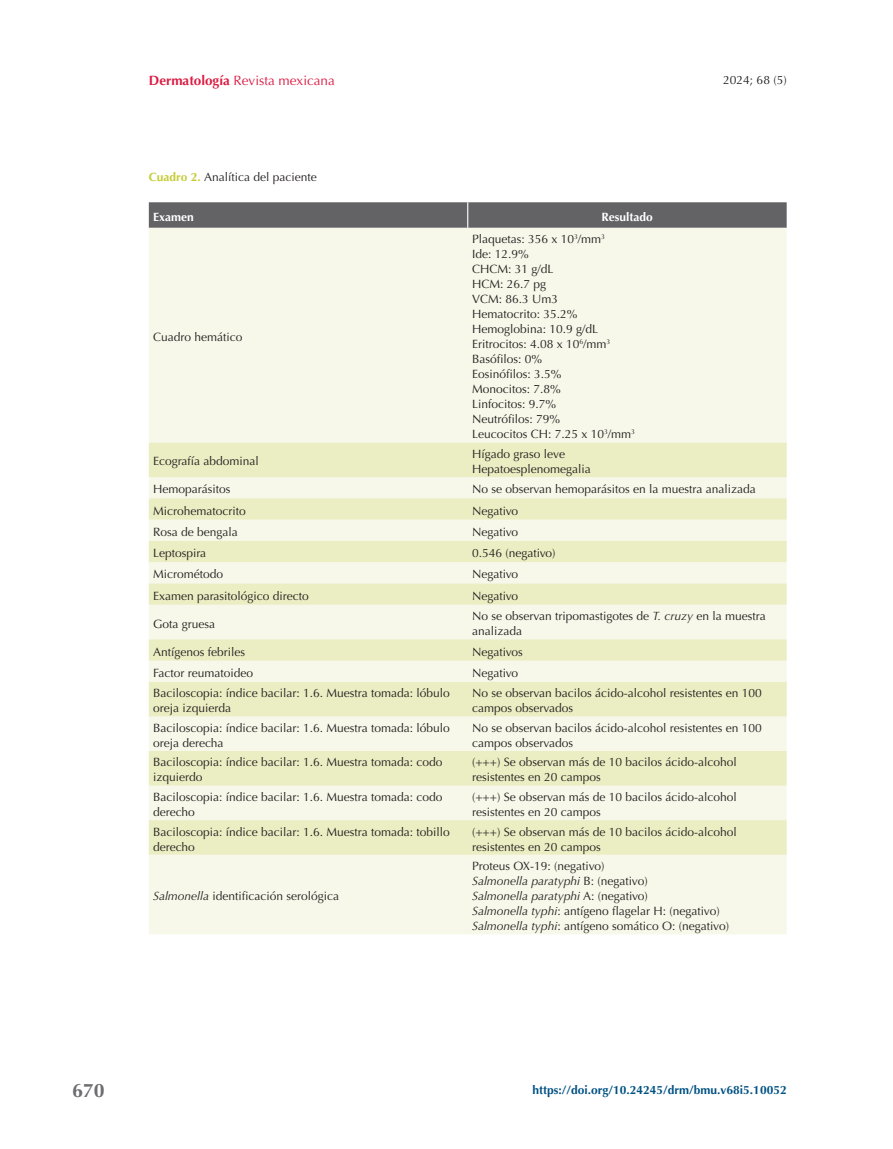
<style>
.page{position:relative;width:893px;height:1149px;background:#fff}
.page>*{position:absolute;margin:0;border:0;box-sizing:border-box;transform-origin:0 0}
.t1{font:700 19.5px "Optima";color:#6c6d70}
.t2{font:13.5px "Optima";color:#dc1c42}
.t3{font:12px/15px "Optima";color:#231f20}
.t4{font:700 12px "Optima";color:#025284}
.t5{font:700 12px "Optima";color:#fff}
.s1{font-weight:700}
.s2{font-weight:700;color:#c5cc36}
.s3{font-style:italic}
</style>
<div class="page">
<div style="left:149px;top:228px;width:638px;height:706px;background:#f7f8e9"></div>
<svg style="left:149px;top:442px;width:638px;height:412px;background:#f0f2d4"></svg>
<svg style="left:149px;top:202px;width:638px;height:26px;background:#666669"></svg>
<p class="t2" style="left:149px;top:73px;width:188px"><span class="s1">Dermatología</span> Revista mexicana</p>
<p class="t3" style="left:149px;top:170px;width:170px"><span class="s2">Cuadro 2.</span> Analítica del paciente</p>
<p class="t5" style="left:153px;top:209px;width:42px">Examen</p>
<p class="t5" style="left:601px;top:209px;width:53px">Resultado</p>
<p class="t3" style="left:153px;top:329px;width:91px">Cuadro hemático</p>
<p class="t3" style="left:472px;top:232px;width:165px">Plaquetas: 356 x 10<sup>3</sup>/mm<sup>3<br></sup>Ide: 12.9%<br>CHCM: 31 g/dL<br>HCM: 26.7 pg<br>VCM: 86.3 Um3<br>Hematocrito: 35.2%<br>Hemoglobina: 10.9 g/dL<br>Eritrocitos: 4.08 x 10<sup>6</sup>/mm<sup>3<br></sup>Basófilos: 0%<br>Eosinófilos: 3.5%<br>Monocitos: 7.8%<br>Linfocitos: 9.7%<br>Neutrófilos: 79%<br>Leucocitos CH: 7.25 x 10<sup>3</sup>/mm<sup>3</sup></p>
<p class="t3" style="left:723px;top:72px;width:65px">2024; 68 (5)</p>
<p class="t3" style="left:153px;top:454px;width:107px">Ecografía abdominal</p>
<p class="t3" style="left:472px;top:446px;width:120px">Hígado graso leve<br>Hepatoesplenomegalia</p>
<p class="t3" style="left:153px;top:481px;width:79px">Hemoparásitos</p>
<p class="t3" style="left:472px;top:481px;width:285px">No se observan hemoparásitos en la muestra analizada</p>
<p class="t3" style="left:153px;top:503px;width:94px">Microhematocrito</p>
<p class="t3" style="left:472px;top:503px;width:48px">Negativo</p>
<p class="t3" style="left:153px;top:524px;width:86px">Rosa de bengala</p>
<p class="t3" style="left:472px;top:524px;width:48px">Negativo</p>
<p class="t3" style="left:153px;top:545px;width:55px">Leptospira</p>
<p class="t3" style="left:472px;top:545px;width:85px">0.546 (negativo)</p>
<p class="t3" style="left:153px;top:567px;width:72px">Micrométodo</p>
<p class="t3" style="left:472px;top:567px;width:48px">Negativo</p>
<p class="t3" style="left:153px;top:588px;width:157px">Examen parasitológico directo</p>
<p class="t3" style="left:472px;top:588px;width:48px">Negativo</p>
<p class="t3" style="left:153px;top:616px;width:64px">Gota gruesa</p>
<p class="t3" style="left:472px;top:608px;width:295px">No se observan tripomastigotes de <span class="s3">T. cruzy</span> en la muestra analizada</p>
<p class="t3" style="left:153px;top:644px;width:94px">Antígenos febriles</p>
<p class="t3" style="left:472px;top:644px;width:52px">Negativos</p>
<p class="t3" style="left:153px;top:665px;width:102px">Factor reumatoideo</p>
<p class="t3" style="left:472px;top:665px;width:48px">Negativo</p>
<p class="t3" style="left:153px;top:685px;width:298px">Baciloscopia: índice bacilar: 1.6. Muestra tomada: lóbulo oreja izquierda</p>
<p class="t3" style="left:472px;top:685px;width:291px">No se observan bacilos ácido-alcohol resistentes en 100 campos observados</p>
<p class="t3" style="left:153px;top:720px;width:298px">Baciloscopia: índice bacilar: 1.6. Muestra tomada: lóbulo oreja derecha</p>
<p class="t3" style="left:472px;top:720px;width:291px">No se observan bacilos ácido-alcohol resistentes en 100 campos observados</p>
<p class="t3" style="left:153px;top:754px;width:291px">Baciloscopia: índice bacilar: 1.6. Muestra tomada: codo izquierdo</p>
<p class="t3" style="left:472px;top:754px;width:266px">(+++) Se observan más de 10 bacilos ácido-alcohol resistentes en 20 campos</p>
<p class="t3" style="left:153px;top:789px;width:291px">Baciloscopia: índice bacilar: 1.6. Muestra tomada: codo derecho</p>
<p class="t3" style="left:472px;top:789px;width:266px">(+++) Se observan más de 10 bacilos ácido-alcohol resistentes en 20 campos</p>
<p class="t3" style="left:153px;top:823px;width:298px">Baciloscopia: índice bacilar: 1.6. Muestra tomada: tobillo derecho</p>
<p class="t3" style="left:472px;top:823px;width:266px">(+++) Se observan más de 10 bacilos ácido-alcohol resistentes en 20 campos</p>
<p class="t3" style="left:153px;top:888px;width:188px"><span class="s3">Salmonella</span> identificación serológica</p>
<p class="t3" style="left:472px;top:858px;width:258px">Proteus OX-19: (negativo)<br><span class="s3">Salmonella paratyphi</span> B: (negativo)<br><span class="s3">Salmonella paratyphi</span> A: (negativo)<br><span class="s3">Salmonella typhi</span>: antígeno flagelar H: (negativo)<br><span class="s3">Salmonella typhi</span>: antígeno somático O: (negativo)</p>
<h1 class="t1" style="left:72px;top:1079px;width:34px">670</h1>
<p class="t4" style="left:532px;top:1082px;width:256px">https://doi.org/10.24245/drm/bmu.v68i5.10052</p>
</div>
